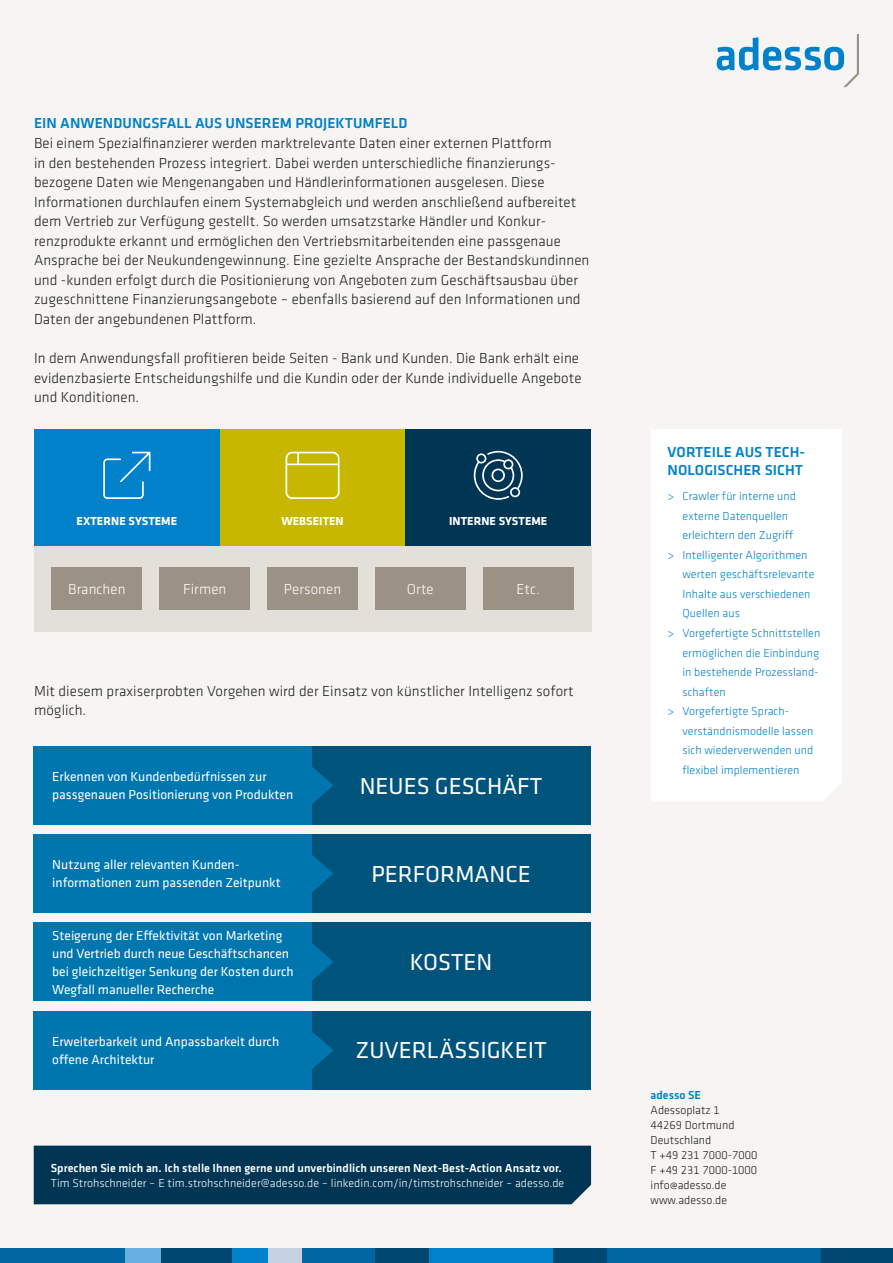
<style>
.page{position:relative;width:893px;height:1263px;background:#f6f5f3}
.page>*{position:absolute;margin:0;border:0;box-sizing:border-box;transform-origin:0 0}
.Sheet_Headline{font:24px "Klavika";color:#fff}
.Copy{font:300 15px/19.5px "Klavika";letter-spacing:.005em;color:#1d1d1b}
.Zw_-Head{font:500 15px "Klavika";letter-spacing:.005em;color:#0081c9}
.Kasten_H2_10_Pt{font:500 15px/18px "Klavika";letter-spacing:.005em;color:#0081c9}
.Kasten_Copy_10_Pt{font:300 15px "Klavika";letter-spacing:.005em;color:#fff}
.Sheet_Headline-2{font:13.5px/18px "Klavika";color:#fff}
.t1{font:300 12px/19.5px "Klavika";letter-spacing:.005em;color:#0081c9}
.t2{font:300 12px/15px "Klavika";color:#1d1d1b}
.Kontakt_8_pt{font:300 12px "Klavika";letter-spacing:.005em;color:#fff}
.Kontakt_8_pt-2{font:500 12px "Klavika";letter-spacing:.005em;color:#fff}
.Kasten_H3_8_Pt{font:700 12px "Klavika";letter-spacing:.005em;color:#fff}
.t3{font:500 12px "Klavika";color:#0081c9}
</style>
<div class="page">
<div style="left:34px;top:1145px;width:557px;height:59px;background:#003554"></div>
<div style="left:34px;top:546px;width:557px;height:85px;background:#e3dfd9"></div>
<div style="left:34px;top:429px;width:186px;height:117px;background:#0081c9"></div>
<div style="left:220px;top:429px;width:185px;height:117px;background:#c8b700"></div>
<div style="left:405px;top:429px;width:186px;height:117px;background:#003554"></div>
<div style="left:52px;top:567px;width:90px;height:43px;background:#9b9184"></div>
<div style="left:160px;top:567px;width:90px;height:43px;background:#9b9184"></div>
<div style="left:375px;top:567px;width:90px;height:43px;background:#9b9184"></div>
<div style="left:267px;top:567px;width:91px;height:43px;background:#9b9184"></div>
<div style="left:483px;top:567px;width:90px;height:43px;background:#9b9184"></div>
<div style="left:651px;top:429px;width:191px;height:372px;background:#fff"></div>
<div style="left:34px;top:746px;width:278px;height:79px;background:#0076af"></div>
<div style="left:34px;top:834px;width:278px;height:79px;background:#0076af"></div>
<div style="left:34px;top:922px;width:278px;height:79px;background:#0076af"></div>
<div style="left:34px;top:1010px;width:278px;height:79px;background:#0076af"></div>
<div style="left:312px;top:746px;width:278px;height:79px;background:#00547c"></div>
<div style="left:312px;top:834px;width:278px;height:79px;background:#00547c"></div>
<div style="left:312px;top:922px;width:278px;height:79px;background:#00547c"></div>
<div style="left:312px;top:1010px;width:278px;height:79px;background:#00547c"></div>
<svg style="left:312px;top:767px;width:21px;height:37px"></svg>
<svg style="left:312px;top:855px;width:21px;height:37px"></svg>
<svg style="left:312px;top:943px;width:21px;height:37px"></svg>
<svg style="left:312px;top:1032px;width:21px;height:37px"></svg>
<div style="left:607px;top:1248px;width:214px;height:15px;background:#0065a0"></div>
<div style="left:821px;top:1248px;width:72px;height:15px;background:#004771"></div>
<div style="left:429px;top:1248px;width:125px;height:15px;background:#0081c9"></div>
<div style="left:554px;top:1248px;width:53px;height:15px;background:#004771"></div>
<div style="left:375px;top:1248px;width:54px;height:15px;background:#004771"></div>
<div style="left:302px;top:1248px;width:73px;height:15px;background:#0065a0"></div>
<div style="left:268px;top:1248px;width:34px;height:15px;background:#c3d1e2"></div>
<div style="left:232px;top:1248px;width:36px;height:15px;background:#0081c9"></div>
<div style="left:161px;top:1248px;width:71px;height:15px;background:#004771"></div>
<div style="left:125px;top:1248px;width:36px;height:15px;background:#68afe1"></div>
<div style="left:0;top:1248px;width:125px;height:15px;background:#0065a0"></div>
<svg style="left:717px;top:34px;width:142px;height:53px"></svg>
<p class="Zw_-Head" style="left:34px;top:115px;width:375px">EIN ANWENDUNGSFALL AUS UNSEREM PROJEKTUMFELD</p>
<p class="Copy" style="left:34px;top:134px;width:557px">Bei einem Spezialfinanzierer werden marktrelevante Daten einer externen Plattform<br>in den bestehenden Prozess integriert. Dabei werden unterschiedliche finanzierungs&shy;bezogene Daten wie Mengenangaben und Händlerinformationen ausgelesen. Diese Informationen durchlaufen einem Systemabgleich und werden anschließend aufbereitet dem Vertrieb zur Verfügung gestellt. So werden umsatzstarke Händler und Konkur&shy;renzprodukte erkannt und ermöglichen den Vertriebsmitarbeitenden eine passgenaue Ansprache bei der Neukundengewinnung. Eine gezielte Ansprache der Bestandskundinnen und -kunden erfolgt durch die Positionierung von Angeboten zum Geschäftsausbau über zugeschnittene Finanzierungsangebote – ebenfalls basierend auf den Informationen und Daten der angebundenen Plattform.</p>
<p class="Copy" style="left:34px;top:349px;width:549px">In dem Anwendungsfall profitieren beide Seiten - Bank und Kunden. Die Bank erhält eine evidenzbasierte Entscheidungshilfe und die Kundin oder der Kunde individuelle Angebote und Konditionen.</p>
<p class="Kasten_H3_8_Pt" style="left:77px;top:514px;width:102px">EXTERNE SYSTEME</p>
<p class="Kasten_H3_8_Pt" style="left:281px;top:514px;width:64px">WEBSEITEN</p>
<p class="Kasten_H3_8_Pt" style="left:449px;top:514px;width:100px">INTERNE SYSTEME</p>
<p class="Kasten_Copy_10_Pt" style="left:68px;top:581px;width:59px">Branchen</p>
<p class="Kasten_Copy_10_Pt" style="left:183px;top:581px;width:45px">Firmen</p>
<p class="Kasten_Copy_10_Pt" style="left:284px;top:581px;width:59px">Personen</p>
<p class="Kasten_Copy_10_Pt" style="left:407px;top:581px;width:28px">Orte</p>
<p class="Kasten_Copy_10_Pt" style="left:516px;top:581px;width:25px">Etc.</p>
<p class="Copy" style="left:34px;top:681px;width:541px">Mit diesem praxiserprobten Vorgehen wird der Einsatz von künstlicher Intelligenz sofort möglich.</p>
<p class="Sheet_Headline-2" style="left:52px;top:768px;width:242px">Erkennen von Kundenbedürfnissen zur passgenauen Positionierung von Produkten</p>
<p class="Sheet_Headline" style="left:360px;top:772px;width:184px">NEUES GESCHÄFT</p>
<p class="Sheet_Headline-2" style="left:52px;top:856px;width:189px">Nutzung aller relevanten Kunden-</p>
<p class="Sheet_Headline-2" style="left:52px;top:874px;width:230px">informationen zum passenden Zeitpunkt</p>
<p class="Sheet_Headline-2" style="left:52px;top:926px;width:243px">Steigerung der Effektivität von Marketing und Vertrieb durch neue Geschäftschancen bei gleichzeitiger Senkung der Kosten durch Wegfall manueller Recherche</p>
<p class="Sheet_Headline" style="left:371px;top:861px;width:161px">PERFORMANCE</p>
<p class="Sheet_Headline" style="left:410px;top:949px;width:84px">KOSTEN</p>
<p class="Sheet_Headline-2" style="left:52px;top:1032px;width:229px">Erweiterbarkeit und Anpassbarkeit durch offene Architektur</p>
<p class="Sheet_Headline" style="left:355px;top:1037px;width:193px">ZUVERLÄSSIGKEIT</p>
<p class="Kontakt_8_pt-2" style="left:51px;top:1161px;width:512px">Sprechen Sie mich an. Ich stelle Ihnen gerne und unverbindlich unseren Next-Best-Action Ansatz vor.</p>
<p class="Kontakt_8_pt" style="left:51px;top:1176px;width:515px">Tim Strohschneider – E tim.strohschneider@adesso.de – linkedin.com/in/timstrohschneider – adesso.de</p>
<p class="Kasten_H2_10_Pt" style="left:668px;top:444px;width:139px">VORTEILE AUS TECH-<br>NOLOGISCHER SICHT</p>
<p class="t1" style="left:682px;top:487px;width:115px;text-indent:-15px">&gt; Crawler für interne und externe Datenquellen erleichtern den Zugriff</p>
<p class="t1" style="left:682px;top:545px;width:133px;text-indent:-15px">&gt; Intelligenter Algorithmen werten geschäftsrelevante<br>Inhalte aus verschiedenen<br>Quellen aus</p>
<p class="t1" style="left:682px;top:623px;width:139px;text-indent:-15px">&gt; Vorgefertigte Schnittstellen ermöglichen die Einbindung in bestehende Prozessland&shy;schaften</p>
<p class="t1" style="left:682px;top:702px;width:132px;text-indent:-15px">&gt; Vorgefertigte Sprach&shy;verständnismodelle lassen sich wiederverwenden und flexibel implementieren</p>
<p class="t3" style="left:651px;top:1089px;width:52px">adesso SE</p>
<p class="t2" style="left:651px;top:1103px;width:108px">Adessoplatz 1<br>44269 Dortmund<br>Deutschland<br>T +49 231 7000-7000<br>F +49 231 7000-1000 info@adesso.de www.adesso.de</p>
</div>
